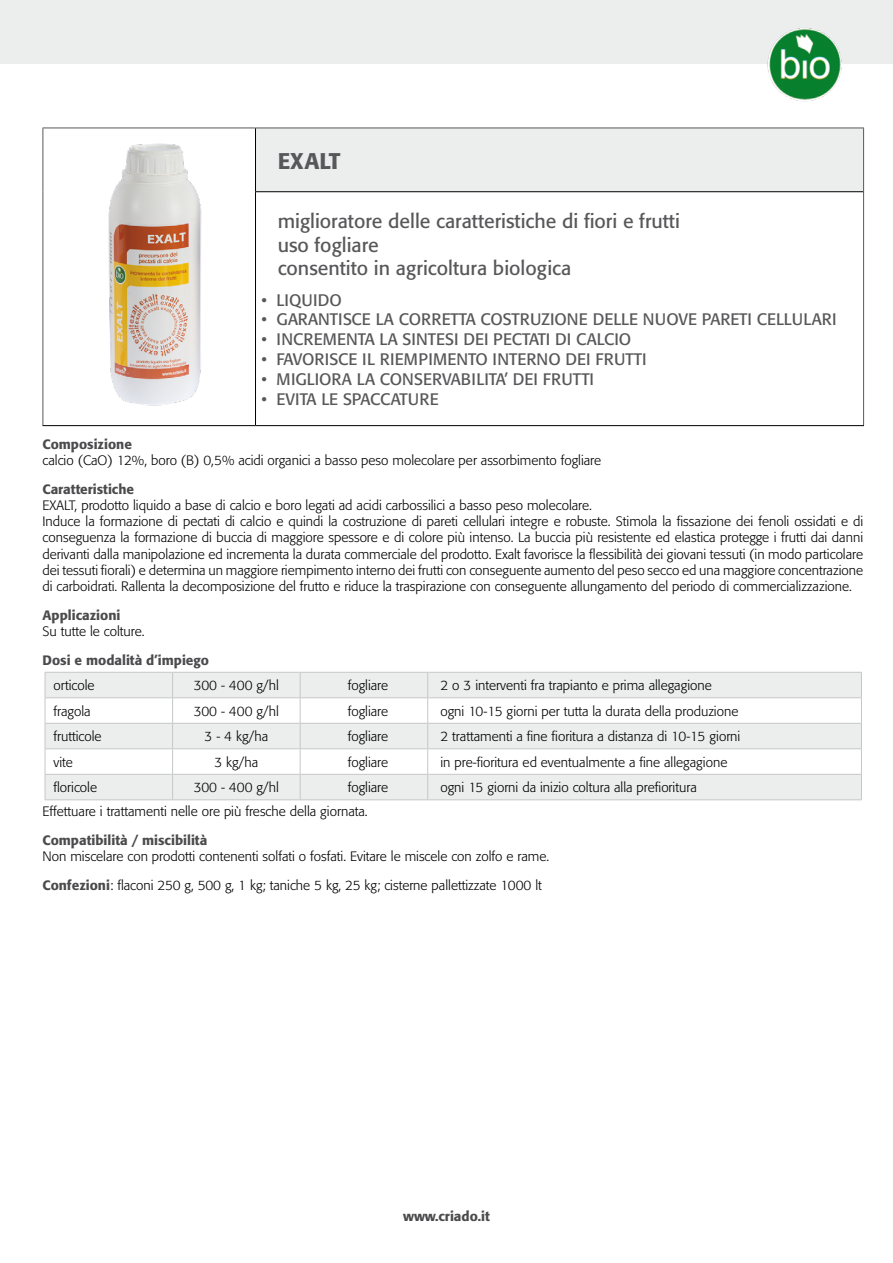
<style>
.page{position:relative;width:893px;height:1263px;background:#fff}
.page>*{position:absolute;margin:0;border:0;box-sizing:border-box;transform-origin:0 0}
.t1{font:500 22.5px "Formata";color:#58585a}
.t2{font:19.5px/23.4px "Formata";color:#58585a}
.t3{font:16.5px "Formata";color:#58585a}
.t4{font:300 13.5px/16.2px "Formata";color:#000}
.t5{font:500 13.5px "Formata";color:#4b4b4d}
.s1{font-weight:500;color:#4b4b4d}
</style>
<div class="page">
<div style="left:0;top:0;width:893px;height:64px;background:#eceded"></div>
<div style="left:255px;top:128px;width:609px;height:64px;background:#eceded"></div>
<hr style="left:43px;top:128px;width:212px;height:1px;background:#58585a">
<hr style="left:43px;top:128px;width:1px;height:64px;background:#58585a">
<hr style="left:255px;top:128px;width:609px;height:1px;background:#58585a">
<hr style="left:863px;top:128px;width:1px;height:64px;background:#58585a">
<hr style="left:43px;top:192px;width:1px;height:233px;background:#58585a">
<hr style="left:863px;top:192px;width:1px;height:233px;background:#58585a">
<hr style="left:255px;top:128px;width:1px;height:63px;background:#000">
<hr style="left:255px;top:191px;width:608px;height:1px;background:#000">
<hr style="left:255px;top:192px;width:1px;height:233px;background:#000">
<hr style="left:43px;top:425px;width:212px;height:1px;background:#000">
<hr style="left:255px;top:425px;width:609px;height:1px;background:#000">
<svg style="left:45px;top:672px;width:817px;height:127px"></svg>
<hr style="left:45px;top:799px;width:128px;height:1px;background:#c6c7c8">
<hr style="left:173px;top:799px;width:127px;height:1px;background:#c6c7c8">
<hr style="left:300px;top:799px;width:128px;height:1px;background:#c6c7c8">
<hr style="left:428px;top:799px;width:434px;height:1px;background:#c6c7c8">
<img style="left:108px;top:143px;width:94px;height:263px">
<img style="left:767px;top:28px;width:75px;height:74px">
<h1 class="t1" style="left:278px;top:147px;width:64px">EXALT</h1>
<h2 class="t2" style="left:278px;top:210px;width:404px">miglioratore delle caratteristiche di fiori e frutti uso fogliare<br>consentito in agricoltura biologica</h2>
<p class="t3" style="left:261px;top:290px;width:82px">• LIQUIDO</p>
<p class="t3" style="left:261px;top:310px;width:577px">• GARANTISCE LA CORRETTA COSTRUZIONE DELLE NUOVE PARETI CELLULARI</p>
<p class="t3" style="left:261px;top:329px;width:371px">• INCREMENTA LA SINTESI DEI PECTATI DI CALCIO</p>
<p class="t3" style="left:261px;top:349px;width:387px">• FAVORISCE IL RIEMPIMENTO INTERNO DEI FRUTTI</p>
<p class="t3" style="left:261px;top:369px;width:334px">• MIGLIORA LA CONSERVABILITA’ DEI FRUTTI</p>
<p class="t3" style="left:261px;top:389px;width:179px">• EVITA LE SPACCATURE</p>
<p class="t5" style="left:43px;top:436px;width:91px">Composizione</p>
<p class="t4" style="left:43px;top:452px;width:560px">calcio (CaO) 12%, boro (B) 0,5% acidi organici a basso peso molecolare per assorbimento fogliare</p>
<p class="t5" style="left:43px;top:481px;width:93px">Caratteristiche</p>
<p class="t4" style="left:43px;top:497px;width:822px">EXALT, prodotto liquido a base di calcio e boro legati ad acidi carbossilici a basso peso molecolare.<br>Induce la formazione di pectati di calcio e quindi la costruzione di pareti cellulari integre e robuste. Stimola la fissazione dei fenoli ossidati e di conseguenza la formazione di buccia di maggiore spessore e di colore più intenso. La buccia più resistente ed elastica protegge i frutti dai danni derivanti dalla manipolazione ed incrementa la durata commerciale del prodotto. Exalt favorisce la flessibilità dei giovani tessuti (in modo particolare dei tessuti fiorali) e determina un maggiore riempimento interno dei frutti con conseguente aumento del peso secco ed una maggiore concentrazione di carboidrati. Rallenta la decomposizione del frutto e riduce la traspirazione con conseguente allungamento del periodo di commercializzazione.</p>
<p class="t5" style="left:43px;top:607px;width:79px">Applicazioni</p>
<p class="t4" style="left:43px;top:623px;width:104px">Su tutte le colture.</p>
<p class="t5" style="left:43px;top:652px;width:168px">Dosi e modalità d’impiego</p>
<p class="t4" style="left:54px;top:677px;width:43px">orticole</p>
<p class="t4" style="left:194px;top:677px;width:87px">300 - 400 g/hl</p>
<p class="t4" style="left:348px;top:677px;width:42px">fogliare</p>
<p class="t4" style="left:440px;top:677px;width:273px">2 o 3 interventi fra trapianto e prima allegagione</p>
<p class="t4" style="left:54px;top:703px;width:39px">fragola</p>
<p class="t4" style="left:194px;top:703px;width:87px">300 - 400 g/hl</p>
<p class="t4" style="left:348px;top:703px;width:42px">fogliare</p>
<p class="t4" style="left:440px;top:703px;width:299px">ogni 10-15 giorni per tutta la durata della produzione</p>
<p class="t4" style="left:54px;top:728px;width:50px">frutticole</p>
<p class="t4" style="left:205px;top:728px;width:65px">3 - 4 kg/ha</p>
<p class="t4" style="left:348px;top:728px;width:42px">fogliare</p>
<p class="t4" style="left:440px;top:728px;width:301px">2 trattamenti a fine fioritura a distanza di 10-15 giorni</p>
<p class="t4" style="left:54px;top:754px;width:21px">vite</p>
<p class="t4" style="left:214px;top:754px;width:45px">3 kg/ha</p>
<p class="t4" style="left:348px;top:754px;width:42px">fogliare</p>
<p class="t4" style="left:440px;top:754px;width:288px">in pre-fioritura ed eventualmente a fine allegagione</p>
<p class="t4" style="left:54px;top:779px;width:45px">floricole</p>
<p class="t4" style="left:194px;top:779px;width:87px">300 - 400 g/hl</p>
<p class="t4" style="left:348px;top:779px;width:42px">fogliare</p>
<p class="t4" style="left:440px;top:779px;width:258px">ogni 15 giorni da inizio coltura alla prefioritura</p>
<p class="t4" style="left:43px;top:803px;width:327px">Effettuare i trattamenti nelle ore più fresche della giornata.</p>
<p class="t5" style="left:43px;top:832px;width:166px">Compatibilità / miscibilità</p>
<p class="t4" style="left:43px;top:842px;width:508px;line-height:28.8px">Non miscelare con prodotti contenenti solfati o fosfati. Evitare le miscele con zolfo e rame.<br><span class="s1">Confezioni</span>: flaconi 250 g, 500 g, 1 kg; taniche 5 kg, 25 kg; cisterne pallettizzate 1000 lt</p>
<p class="t5" style="left:403px;top:1208px;width:88px">www.criado.it</p>
</div>
